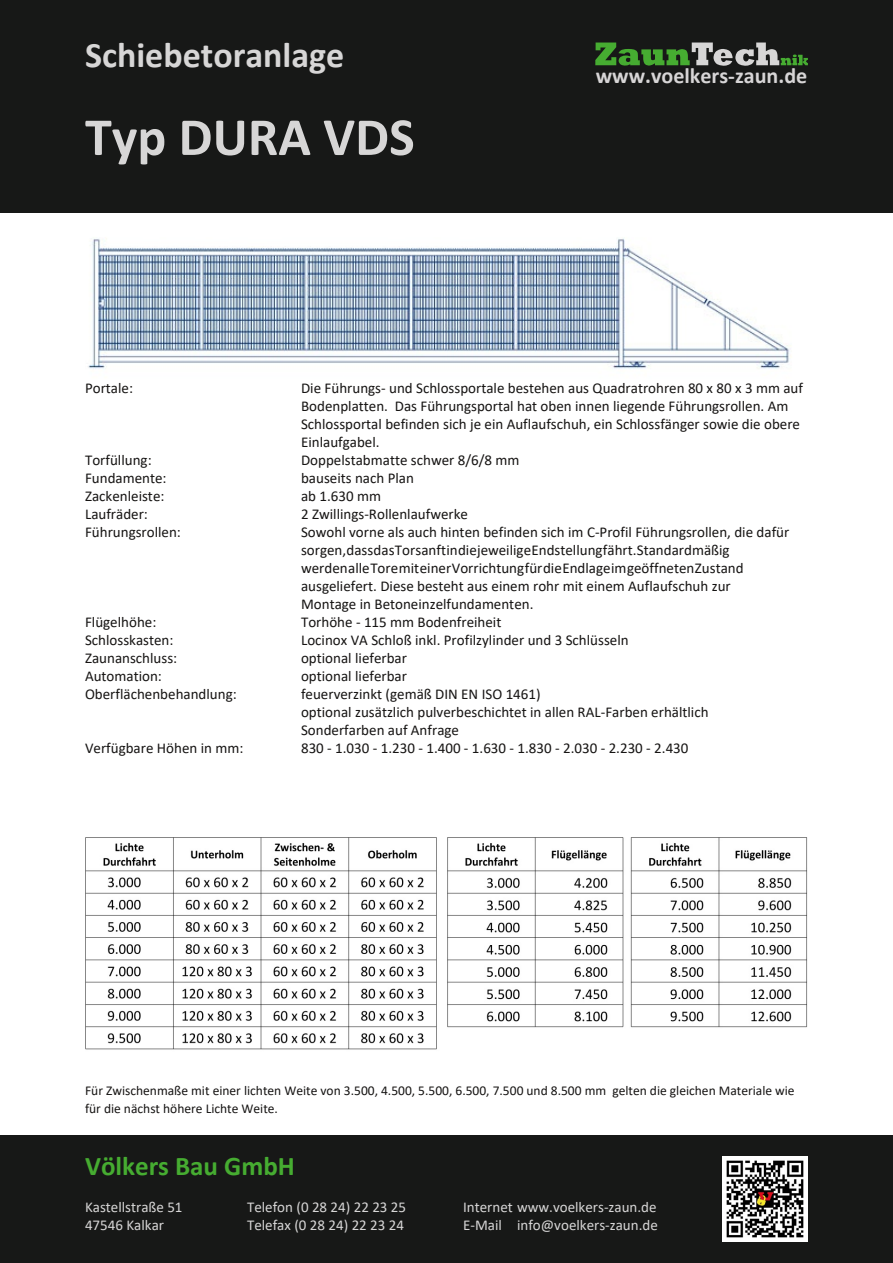
<style>
.page{position:relative;width:893px;height:1263px;background:#fff}
.page>*{position:absolute;margin:0;border:0;box-sizing:border-box;transform-origin:0 0}
.t1{font:700 54px "Calibri";color:#d7d6d6}
.t2{font:700 36px "Calibri";color:#d7d6d6}
.t3{font:700 27px "Calibri";color:#46ac31}
.t4{font:700 22.05px "Calibri";color:#d7d5d6}
.t5{font:15px/18px "Calibri";color:#161413}
.t6{font:15px "Calibri";color:#d7d6d6}
.t7{font:13.5px/18px "Calibri";color:#161413}
</style>
<div class="page">
<img style="left:85px;top:838px;width:723px;height:212px">
<img style="left:88px;top:238px;width:703px;height:131px">
<div style="left:0;top:0;width:893px;height:213px;background:#171817"></div>
<svg style="left:595px;top:43px;width:213px;height:23px"></svg>
<div style="left:0;top:1135px;width:893px;height:128px;background:#171817"></div>
<img style="left:723px;top:1157px;width:85px;height:84px">
<h2 class="t2" style="left:85px;top:40px;width:261px">Schiebetoranlage</h2>
<h1 class="t1" style="left:85px;top:114px;width:331px">Typ DURA VDS</h1>
<h3 class="t4" style="left:596px;top:66px;width:213px">www.voelkers‐zaun.de</h3>
<p class="t5" style="left:85px;top:380px;width:50px">Portale:</p>
<p class="t5" style="left:301px;top:380px;width:503px">Die Führungs‐ und Schlossportale bestehen aus Quadratrohren 80 x 80 x 3 mm auf Bodenplatten. Das Führungsportal hat oben innen liegende Führungsrollen. Am Schlossportal befinden sich je ein Auflaufschuh, ein Schlossfänger sowie die obere Einlaufgabel.</p>
<p class="t5" style="left:85px;top:452px;width:68px">Torfüllung:</p>
<p class="t5" style="left:301px;top:452px;width:220px">Doppelstabmatte schwer 8/6/8 mm</p>
<p class="t5" style="left:85px;top:470px;width:83px">Fundamente:</p>
<p class="t5" style="left:301px;top:470px;width:114px">bauseits nach Plan</p>
<p class="t5" style="left:85px;top:488px;width:81px">Zackenleiste:</p>
<p class="t5" style="left:301px;top:488px;width:81px">ab 1.630 mm</p>
<p class="t5" style="left:85px;top:506px;width:64px">Laufräder:</p>
<p class="t5" style="left:301px;top:506px;width:168px">2 Zwillings‐Rollenlaufwerke</p>
<p class="t5" style="left:85px;top:524px;width:97px">Führungsrollen:</p>
<p class="t5" style="left:301px;top:524px;width:490px">Sowohl vorne als auch hinten befinden sich im C‐Profil Führungsrollen, die dafür sorgen,dassdasTorsanftindiejeweiligeEndstellungfährt.Standardmäßig werdenalleToremiteinerVorrichtungfürdieEndlageimgeöffnetenZustand ausgeliefert. Diese besteht aus einem rohr mit einem Auflaufschuh zur Montage in Betoneinzelfundamenten.</p>
<p class="t5" style="left:85px;top:614px;width:73px">Flügelhöhe:</p>
<p class="t5" style="left:301px;top:614px;width:202px">Torhöhe ‐ 115 mm Bodenfreiheit</p>
<p class="t5" style="left:85px;top:632px;width:90px">Schlosskasten:</p>
<p class="t5" style="left:301px;top:632px;width:329px">Locinox VA Schloß inkl. Profilzylinder und 3 Schlüsseln</p>
<p class="t5" style="left:85px;top:650px;width:94px">Zaunanschluss:</p>
<p class="t5" style="left:301px;top:650px;width:107px">optional lieferbar</p>
<p class="t5" style="left:85px;top:668px;width:78px">Automation:</p>
<p class="t5" style="left:301px;top:668px;width:107px">optional lieferbar</p>
<p class="t5" style="left:85px;top:686px;width:153px">Oberflächenbehandlung:</p>
<p class="t5" style="left:301px;top:686px;width:409px">feuerverzinkt (gemäß DIN EN ISO 1461)<br>optional zusätzlich pulverbeschichtet in allen RAL‐Farben erhältlich<br>Sonderfarben auf Anfrage</p>
<p class="t5" style="left:85px;top:740px;width:160px">Verfügbare Höhen in mm:</p>
<p class="t5" style="left:301px;top:740px;width:389px">830 ‐ 1.030 ‐ 1.230 ‐ 1.400 ‐ 1.630 ‐ 1.830 ‐ 2.030 ‐ 2.230 ‐ 2.430</p>
<p class="t7" style="left:85px;top:1083px;width:711px">Für Zwischenmaße mit einer lichten Weite von 3.500, 4.500, 5.500, 6.500, 7.500 und 8.500 mm gelten die gleichen Materiale wie für die nächst höhere Lichte Weite.</p>
<h3 class="t3" style="left:85px;top:1155px;width:211px">Völkers Bau GmbH</h3>
<p class="t6" style="left:85px;top:1200px;width:99px">Kastellstraße 51</p>
<p class="t6" style="left:247px;top:1200px;width:161px">Telefon (0 28 24) 22 23 25</p>
<p class="t6" style="left:463px;top:1200px;width:195px">Internet www.voelkers‐zaun.de</p>
<p class="t6" style="left:85px;top:1219px;width:81px">47546 Kalkar</p>
<p class="t6" style="left:247px;top:1219px;width:158px">Telefax (0 28 24) 22 23 24</p>
<p class="t6" style="left:463px;top:1219px;width:196px">E‐Mail info@voelkers‐zaun.de</p>
</div>
